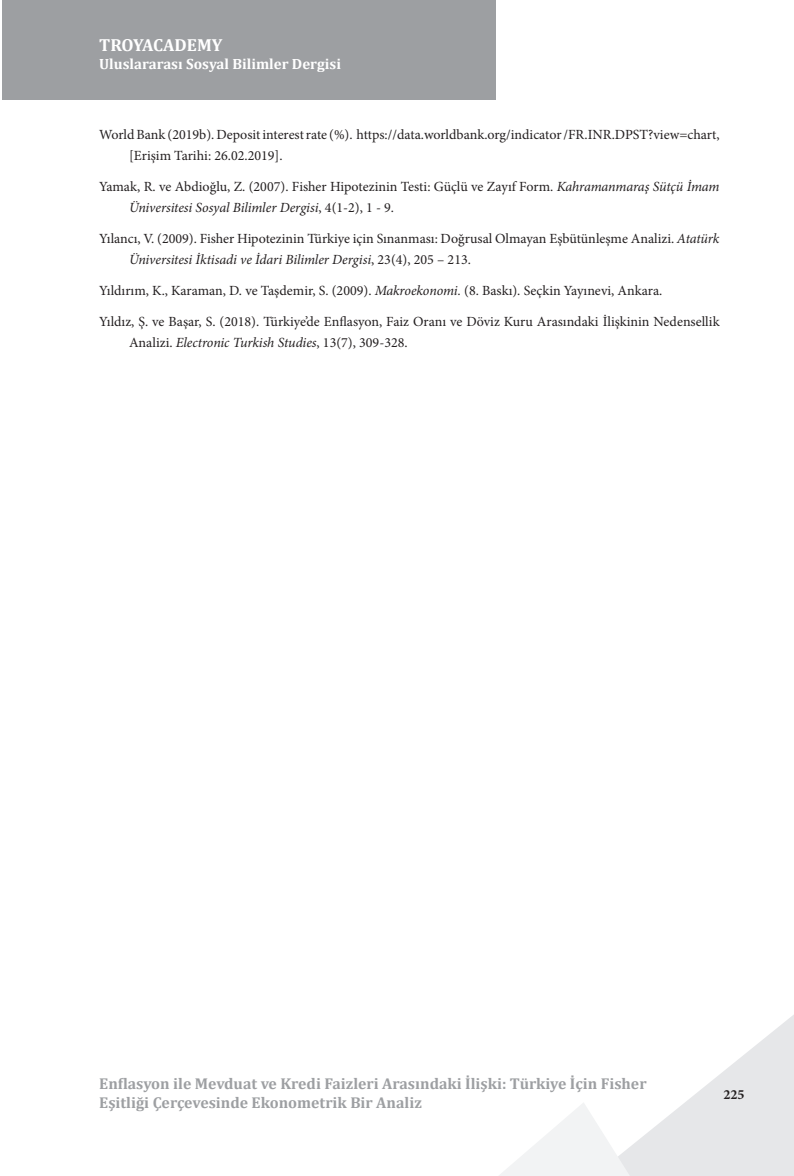
<style>
.page{position:relative;width:794px;height:1176px;background:#fff}
.page>*{position:absolute;margin:0;border:0;box-sizing:border-box;transform-origin:0 0}
.t1{font:700 17.5px "Cambria";color:#fff}
.t2{font:700 15.75px/18.9px "Cambria";color:#9d9fa2}
.t3{font:700 14.88px "Cambria";color:#fff}
.t4{font:14px/21px "Minion Pro";color:#231f20}
.t5{font:700 14px "Minion Pro";color:#231f20}
.s1{font-style:italic}
</style>
<div class="page">
<svg style="left:639px;top:1015px;width:155px;height:161px;fill:#e6e7e9"></svg>
<svg style="left:499px;top:1103px;width:140px;height:73px"></svg>
<div style="left:2px;top:0;width:494px;height:99px;background:#9d9fa2"></div>
<p class="t1" style="left:99px;top:32px;width:125px">TROYACADEMY</p>
<p class="t3" style="left:99px;top:53px;width:243px">Uluslararası Sosyal Bilimler Dergisi</p>
<p class="t4" style="left:129px;top:124px;width:592px;text-indent:-30px">World Bank (2019b). Deposit interest rate (%). https://data.worldbank.org/indicator /FR.INR.DPST?view=chart, [Erişim Tarihi: 26.02.2019].</p>
<p class="t4" style="left:129px;top:176px;width:592px;text-indent:-30px">Yamak, R. ve Abdioğlu, Z. (2007). Fisher Hipotezinin Testi: Güçlü ve Zayıf Form. <span class="s1">Kahramanmaraş Sütçü İmam<br>Üniversitesi Sosyal Bilimler Dergisi</span>, 4(1-2), 1 - 9.</p>
<p class="t4" style="left:129px;top:228px;width:592px;text-indent:-30px">Yılancı, V. (2009). Fisher Hipotezinin Türkiye için Sınanması: Doğrusal Olmayan Eşbütünleşme Analizi. <span class="s1">Atatürk<br>Üniversitesi İktisadi ve İdari Bilimler Dergisi</span>, 23(4), 205 – 213.</p>
<p class="t4" style="left:99px;top:280px;width:564px">Yıldırım, K., Karaman, D. ve Taşdemir, S. (2009). <span class="s1">Makroekonomi.</span> (8. Baskı). Seçkin Yayınevi, Ankara.</p>
<p class="t4" style="left:129px;top:311px;width:592px;text-indent:-30px">Yıldız, Ş. ve Başar, S. (2018). Türkiye’de Enflasyon, Faiz Oranı ve Döviz Kuru Arasındaki İlişkinin Nedensellik<br>Analizi. <span class="s1">Electronic Turkish Studies</span>, 13(7), 309-328.</p>
<p class="t2" style="left:99px;top:1073px;width:549px">Enflasyon ile Mevduat ve Kredi Faizleri Arasındaki İlişki: Türkiye İçin Fisher<br>Eşitliği Çerçevesinde Ekonometrik Bir Analiz</p>
<p class="t5" style="left:723px;top:1085px;width:22px">225</p>
</div>
